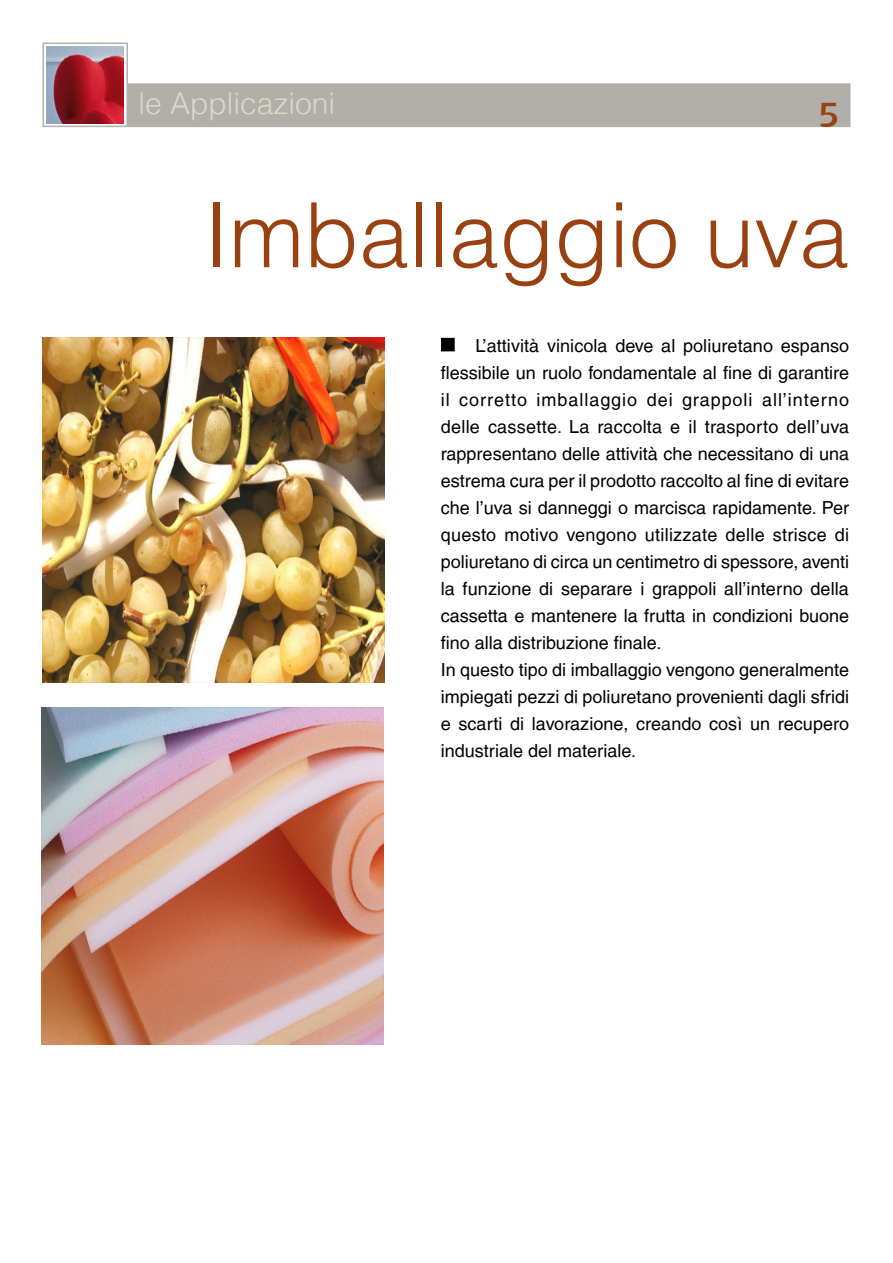
<style>
.page{position:relative;width:893px;height:1263px;background:#fff}
.page>*{position:absolute;margin:0;border:0;box-sizing:border-box;transform-origin:0 0}
.t1{font:300 90px "Helvetica LT";color:#994111}
.t2{font:36px "Aquiline Book Bold SWFTE";color:#994111}
.t3{font:300 30px "Helvetica LT";color:#ddd8c9}
.t4{font:18px/27px "Helvetica LT";color:#000}
</style>
<div class="page">
<div style="left:442px;top:339px;width:12px;height:12px;background:#000"></div>
<div style="left:441px;top:338px;width:14px;height:13px;border:2px solid #000"></div>
<div style="left:128px;top:83px;width:722px;height:44px;background:#b1afaa;border:2px solid #b1afaa"></div>
<svg style="left:43px;top:43px;width:85px;height:84px"></svg>
<img style="left:47px;top:47px;width:76px;height:76px">
<img style="left:43px;top:338px;width:342px;height:344px">
<img style="left:41px;top:707px;width:343px;height:337px">
<h3 class="t3" style="left:138px;top:85px;width:198px">le Applicazioni</h3>
<h2 class="t2" style="left:818px;top:94px;width:23px">5</h2>
<h1 class="t1" style="left:204px;top:179px;width:647px">Imballaggio uva</h1>
<p class="t4" style="left:441px;top:332px;width:410px;text-indent:35px">L’attività vinicola deve al poliuretano espanso flessibile un ruolo fondamentale al fine di garantire il corretto imballaggio dei grappoli all’interno delle cassette. La raccolta e il trasporto dell’uva rappresentano delle attività che necessitano di una estrema cura per il prodotto raccolto al fine di evitare che l’uva si danneggi o marcisca rapidamente. Per questo motivo vengono utilizzate delle strisce di poliuretano di circa un centimetro di spessore, aventi la funzione di separare i grappoli all’interno della cassetta e mantenere la frutta in condizioni buone fino alla distribuzione finale.<br>In questo tipo di imballaggio vengono generalmente impiegati pezzi di poliuretano provenienti dagli sfridi e scarti di lavorazione, creando così un recupero industriale del materiale.</p>
</div>
